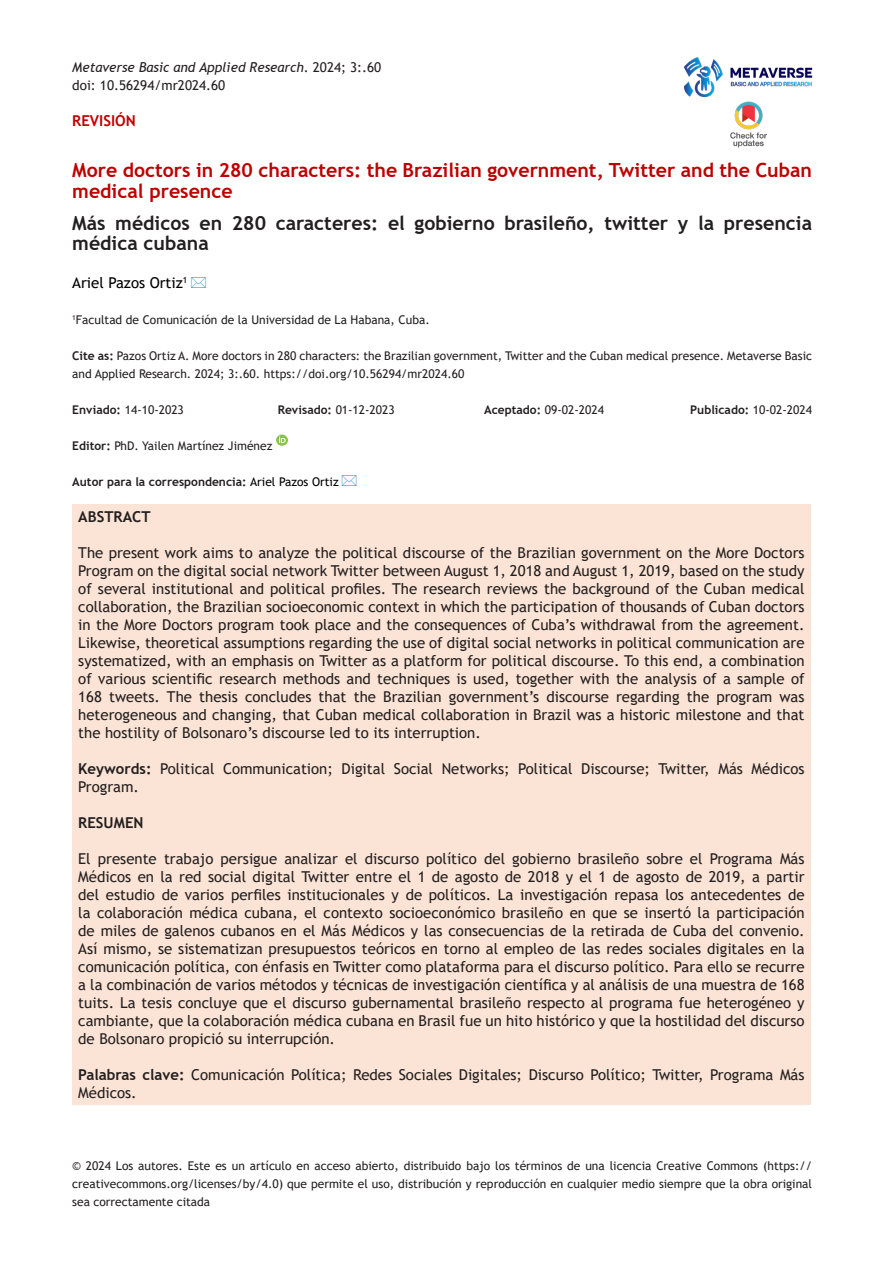
<style>
.page{position:relative;width:893px;height:1263px;background:#fff}
.page>*{position:absolute;margin:0;border:0;box-sizing:border-box;transform-origin:0 0}
.t1{font:700 19.5px/21px "Trebuchet MS";color:#be0000}
.t2{font:700 19.5px/19.5px "Trebuchet MS";color:#231f20}
.t3{font:15px/18px "Trebuchet MS";color:#231f20;text-align:justify}
.t4{font:15px "Trebuchet MS";color:#000}
.t5{font:700 15px "Trebuchet MS";color:#231f20}
.t6{font:700 15px "Trebuchet MS";color:#be0000}
.t7{font:italic 13.5px "Trebuchet MS";color:#231f20}
.t8{font:13.5px "Trebuchet MS";color:#231f20}
.t9{font:12px/18px "Trebuchet MS";color:#231f20;text-align:justify}
.t10{font:700 12px "Trebuchet MS";color:#231f20}
.s1{font-style:normal}
.s2{font-weight:700}
.s3{font-weight:400}
.s4{font-weight:400;color:#000}
</style>
<div class="page">
<div style="left:72px;top:504px;width:739px;height:600px;background:#fbe4d5"></div>
<svg style="left:276px;top:434px;width:12px;height:12px"></svg>
<img style="left:730px;top:101px;width:38px;height:47px">
<img style="left:683px;top:57px;width:130px;height:40px">
<p class="t7" style="left:72px;top:59px;width:311px">Metaverse Basic and Applied Research<span class="s1">. 2024; 3:.60</span></p>
<p class="t8" style="left:72px;top:77px;width:155px">doi: 10.56294/mr2024.60</p>
<p class="t6" style="left:72px;top:111px;width:65px">REVISIÓN</p>
<p class="t1" style="left:72px;top:159px;width:741px">More doctors in 280 characters: the Brazilian government, Twitter and the Cuban medical presence</p>
<p class="t2" style="left:72px;top:214px;width:741px">Más médicos en 280 caracteres: el gobierno brasileño, twitter y la presencia médica cubana</p>
<p class="t4" style="left:72px;top:273px;width:117px">Ariel Pazos Ortiz<sup>1</sup></p>
<p class="t9" style="left:72px;top:311px;width:359px"><sup>1</sup>Facultad de Comunicación de la Universidad de La Habana, Cuba.</p>
<p class="t9" style="left:72px;top:347px;width:741px"><span class="s2">Cite as:</span> Pazos Ortiz A. More doctors in 280 characters: the Brazilian government, Twitter and the Cuban medical presence. Metaverse Basic and Applied Research. 2024; 3:.60. https://doi.org/10.56294/mr2024.60</p>
<p class="t9" style="left:72px;top:401px;width:113px"><span class="s2">Enviado:</span> 14-10-2023</p>
<p class="t9" style="left:278px;top:401px;width:119px"><span class="s2">Revisado:</span> 01-12-2023</p>
<p class="t9" style="left:484px;top:401px;width:121px"><span class="s2">Aceptado:</span> 09-02-2024</p>
<p class="t10" style="left:690px;top:402px;width:123px">Publicado: <span class="s3">10-02-2024</span></p>
<p class="t9" style="left:72px;top:437px;width:202px"><span class="s2">Editor:</span> PhD. Yailen Martínez Jiménez</p>
<p class="t10" style="left:72px;top:474px;width:268px">Autor para la correspondencia: <span class="s4">Ariel Pazos Ortiz</span></p>
<p class="t5" style="left:78px;top:507px;width:74px">ABSTRACT</p>
<p class="t3" style="left:78px;top:544px;width:728px">The present work aims to analyze the political discourse of the Brazilian government on the More Doctors Program on the digital social network Twitter between August 1, 2018 and August 1, 2019, based on the study of several institutional and political profiles. The research reviews the background of the Cuban medical collaboration, the Brazilian socioeconomic context in which the participation of thousands of Cuban doctors in the More Doctors program took place and the consequences of Cuba’s withdrawal from the agreement.<br>Likewise, theoretical assumptions regarding the use of digital social networks in political communication are systematized, with an emphasis on Twitter as a platform for political discourse. To this end, a combination of various scientific research methods and techniques is used, together with the analysis of a sample of 168 tweets. The thesis concludes that the Brazilian government’s discourse regarding the program was heterogeneous and changing, that Cuban medical collaboration in Brazil was a historic milestone and that the hostility of Bolsonaro’s discourse led to its interruption.</p>
<p class="t3" style="left:78px;top:760px;width:728px"><span class="s2">Keywords:</span> Political Communication; Digital Social Networks; Political Discourse; Twitter, Más Médicos<br>Program.</p>
<p class="t5" style="left:78px;top:813px;width:67px">RESUMEN</p>
<p class="t3" style="left:78px;top:850px;width:728px">El presente trabajo persigue analizar el discurso político del gobierno brasileño sobre el Programa Más Médicos en la red social digital Twitter entre el 1 de agosto de 2018 y el 1 de agosto de 2019, a partir del estudio de varios perfiles institucionales y de políticos. La investigación repasa los antecedentes de la colaboración médica cubana, el contexto socioeconómico brasileño en que se insertó la participación de miles de galenos cubanos en el Más Médicos y las consecuencias de la retirada de Cuba del convenio.<br>Así mismo, se sistematizan presupuestos teóricos en torno al empleo de las redes sociales digitales en la comunicación política, con énfasis en Twitter como plataforma para el discurso político. Para ello se recurre a la combinación de varios métodos y técnicas de investigación científica y al análisis de una muestra de 168 tuits. La tesis concluye que el discurso gubernamental brasileño respecto al programa fue heterogéneo y cambiante, que la colaboración médica cubana en Brasil fue un hito histórico y que la hostilidad del discurso de Bolsonaro propició su interrupción.</p>
<p class="t3" style="left:78px;top:1066px;width:728px"><span class="s2">Palabras clave:</span> Comunicación Política; Redes Sociales Digitales; Discurso Político; Twitter, Programa Más<br>Médicos.</p>
<p class="t9" style="left:72px;top:1157px;width:741px">© 2024 Los autores. Este es un artículo en acceso abierto, distribuido bajo los términos de una licencia Creative Commons (https:// creativecommons.org/licenses/by/4.0) que permite el uso, distribución y reproducción en cualquier medio siempre que la obra original sea correctamente citada</p>
</div>
